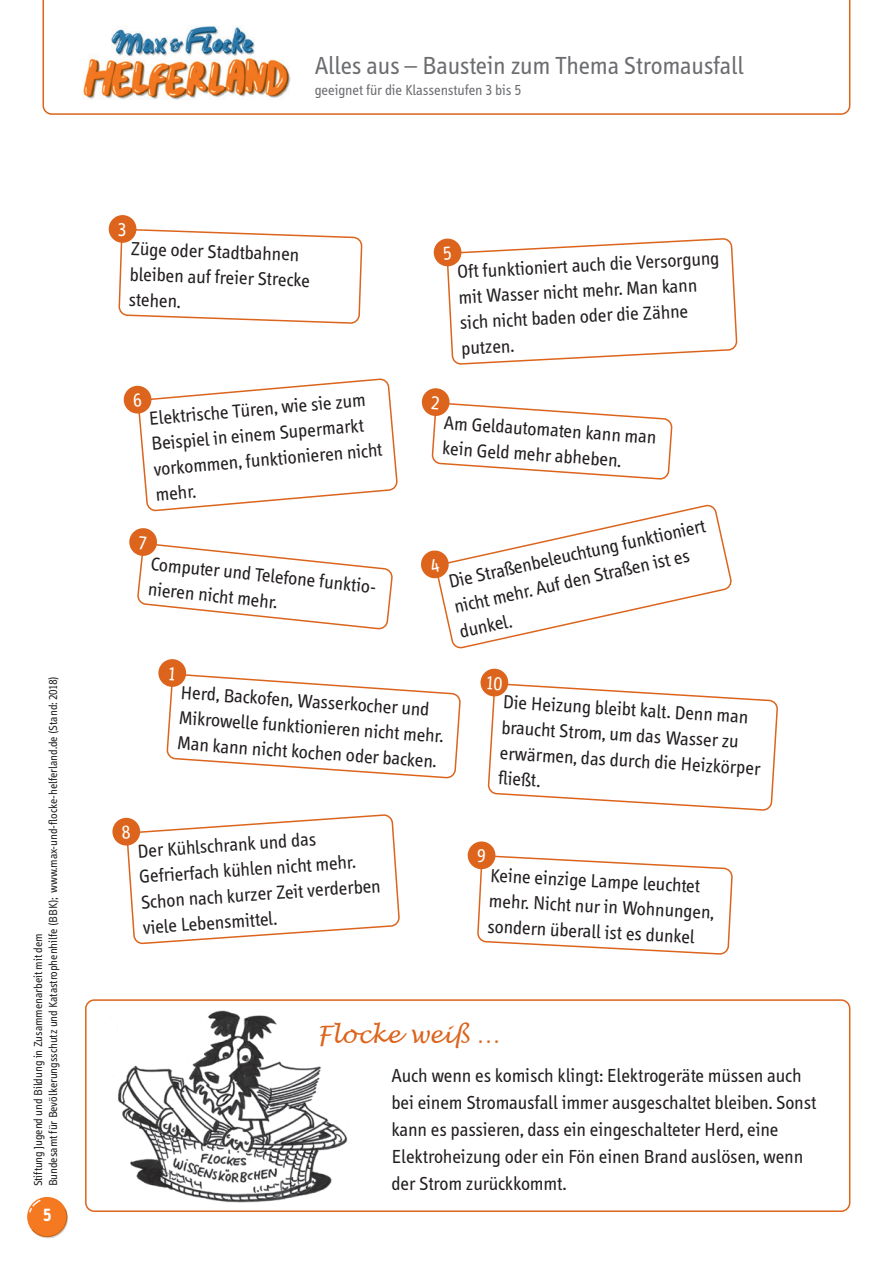
<style>
.page{position:relative;width:893px;height:1263px;background:#fff}
.page>*{position:absolute;margin:0;border:0;box-sizing:border-box;transform-origin:0 0}
.t1{font:25.5px "Info";color:#6c6d70}
.Überschrift_Wissensf{font:italic 24px "Lucida Handwriting";color:#dc641c}
.Memorykarten_Text{font:19.5px/25.5px "Info";color:#231f20}
.t2{font:700 18px "Info";color:#fff}
.t3{font:15px "Info";color:#6c6d70}
.t4{font:12px/15px "Info";color:#231f20}
</style>
<div class="page">
<svg style="left:43px;top:0;width:807px;height:115px"></svg>
<img style="left:82px;top:26px;width:209px;height:74px">
<div style="left:28px;top:1198px;width:40px;height:40px;background:#d1d2d4;border-radius:50%"></div>
<svg style="left:27px;top:1197px;width:40px;height:40px"></svg>
<svg style="left:28px;top:1199px;width:40px;height:38px"></svg>
<div style="left:85px;top:999px;width:765px;height:213px;border:2px solid #dc641c;border-radius:9px"></div>
<img style="left:118px;top:1010px;width:230px;height:193px">
<div style="left:108px;top:215px;width:29px;height:28px;background:#dc641c;border-radius:50%"></div>
<svg style="left:433px;top:238px;width:29px;height:29px"></svg>
<div style="left:467px;top:841px;width:29px;height:28px;background:#dc641c;border-radius:50%"></div>
<svg style="left:118px;top:223px;width:245px;height:101px"></svg>
<svg style="left:444px;top:239px;width:293px;height:125px"></svg>
<svg style="left:123px;top:379px;width:274px;height:132px"></svg>
<svg style="left:421px;top:505px;width:311px;height:143px"></svg>
<svg style="left:129px;top:528px;width:264px;height:102px"></svg>
<svg style="left:158px;top:659px;width:303px;height:120px"></svg>
<svg style="left:480px;top:668px;width:298px;height:143px"></svg>
<svg style="left:112px;top:815px;width:287px;height:129px"></svg>
<svg style="left:476px;top:849px;width:257px;height:106px"></svg>
<svg style="left:421px;top:388px;width:252px;height:92px"></svg>
<p class="t4" style="left:31px;top:1186px;width:512px;rotate:-90deg">Stiftung Jugend und Bildung in Zusammenarbeit mit dem<br>Bundesamt für Bevölkerungsschutz und Katastrophenhilfe (BBK); www.max-und-flocke-helferland.de (Stand: 2018)</p>
<p class="t2" style="left:43px;top:1205px;width:10px">5</p>
<h1 class="t1" style="left:315px;top:52px;width:430px">Alles aus – Baustein zum Thema Stromausfall</h1>
<p class="t3" style="left:315px;top:82px;width:208px">geeignet für die Klassenstufen 3 bis 5</p>
<p class="Memorykarten_Text" style="left:131px;top:236px;width:182px;rotate:2deg">Züge oder Stadtbahnen bleiben auf freier Strecke stehen.</p>
<p class="Memorykarten_Text" style="left:148px;top:406px;width:231px;rotate:-5deg">Elektrische Türen, wie sie zum<br>Beispiel in einem Supermarkt vorkommen, funktionieren nicht mehr.</p>
<p class="Memorykarten_Text" style="left:152px;top:551px;width:228px;rotate:6deg">Computer und Telefone funktio-</p>
<p class="Memorykarten_Text" style="left:149px;top:576px;width:132px;rotate:6deg">nieren nicht mehr.</p>
<p class="Memorykarten_Text" style="left:457px;top:259px;width:264px;rotate:-3deg">Oft funktioniert auch die Versorgung mit Wasser nicht mehr. Man kann sich nicht baden oder die Zähne putzen.</p>
<p class="Memorykarten_Text" style="left:445px;top:410px;width:214px;rotate:4deg">Am Geldautomaten kann man kein Geld mehr abheben.</p>
<p class="Memorykarten_Text" style="left:446px;top:568px;width:264px;line-height:26px;rotate:-12deg">Die Straßenbeleuchtung funktioniert nicht mehr. Auf den Straßen ist es dunkel.</p>
<p class="Memorykarten_Text" style="left:182px;top:680px;width:267px;rotate:4deg">Herd, Backofen, Wasserkocher und<br>Mikrowelle funktionieren nicht mehr.<br>Man kann nicht kochen oder backen.</p>
<p class="Memorykarten_Text" style="left:503px;top:690px;width:263px;rotate:3deg">Die Heizung bleibt kalt. Denn man braucht Strom, um das Wasser zu erwärmen, das durch die Heizkörper fl ießt.</p>
<p class="Memorykarten_Text" style="left:137px;top:839px;width:242px;rotate:-4deg">Der Kühlschrank und das<br>Gefrierfach kühlen nicht mehr.<br>Schon nach kurzer Zeit verderben viele Lebensmittel.</p>
<p class="Memorykarten_Text" style="left:491px;top:863px;width:227px;rotate:3deg">Keine einzige Lampe leuchtet mehr. Nicht nur in Wohnungen, sondern überall ist es dunkel</p>
<h3 class="Überschrift_Wissensf" style="left:317px;top:1020px;width:185px">Flocke weiß …</h3>
<p class="Memorykarten_Text" style="left:392px;top:1062px;width:426px;line-height:27px">Auch wenn es komisch klingt: Elektrogeräte müssen auch bei einem Stromausfall immer ausgeschaltet bleiben. Sonst kann es passieren, dass ein eingeschalteter Herd, eine Elektroheizung oder ein Fön einen Brand auslösen, wenn der Strom zurückkommt.</p>
</div>
